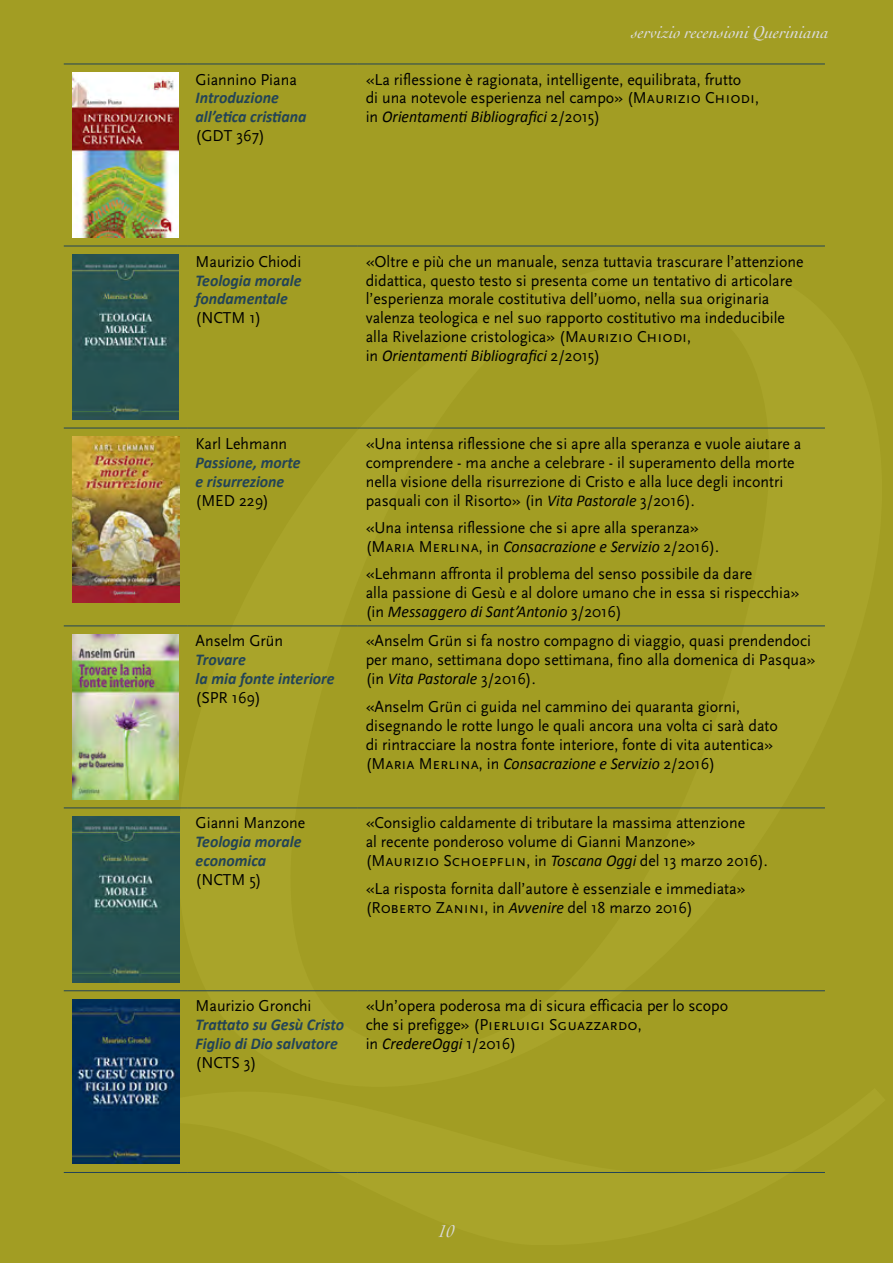
<style>
.page{position:relative;width:893px;height:1263px;background:#a29d23}
.page>*{position:absolute;margin:0;border:0;box-sizing:border-box;transform-origin:0 0}
.t1{font:italic 1200px "Cochin LT Std";color:#d9dae0}
.t2{font:italic 18px "Cochin LT Std";color:#dadada}
.t3{font:16.5px/18.9px "Scala Sans";color:#000;scale:.96 1}
.t4{font:italic 700 16.5px/19px "Calibri";color:#224357;scale:.96 1}
.s1{font-family:"Scala Sans";font-weight:400;font-style:normal;color:#000}
.s2{font-family:"Scala Sans Regular SC"}
.s3{font-family:"Calibri";font-style:italic}
</style>
<div class="page">
<hr style="left:64px;top:64px;width:123px;height:1px;background:#224357">
<hr style="left:187px;top:64px;width:170px;height:1px;background:#224357">
<hr style="left:357px;top:64px;width:468px;height:1px;background:#224357">
<hr style="left:64px;top:246px;width:123px;height:1px;background:#224357">
<hr style="left:187px;top:246px;width:170px;height:1px;background:#224357">
<hr style="left:357px;top:246px;width:468px;height:1px;background:#224357">
<hr style="left:64px;top:428px;width:123px;height:1px;background:#224357">
<hr style="left:187px;top:428px;width:170px;height:1px;background:#224357">
<hr style="left:357px;top:428px;width:468px;height:1px;background:#224357">
<hr style="left:64px;top:626px;width:123px;height:1px;background:#224357">
<hr style="left:187px;top:626px;width:170px;height:1px;background:#224357">
<hr style="left:357px;top:626px;width:468px;height:1px;background:#224357">
<hr style="left:64px;top:808px;width:123px;height:1px;background:#224357">
<hr style="left:187px;top:808px;width:170px;height:1px;background:#224357">
<hr style="left:357px;top:808px;width:468px;height:1px;background:#224357">
<hr style="left:64px;top:990px;width:123px;height:1px;background:#224357">
<hr style="left:187px;top:990px;width:170px;height:1px;background:#224357">
<hr style="left:357px;top:990px;width:468px;height:1px;background:#224357">
<hr style="left:64px;top:1172px;width:123px;height:1px;background:#224357">
<hr style="left:187px;top:1172px;width:170px;height:1px;background:#224357">
<hr style="left:357px;top:1172px;width:468px;height:1px;background:#224357">
<img style="left:72px;top:72px;width:107px;height:165px">
<img style="left:72px;top:254px;width:107px;height:165px">
<img style="left:72px;top:436px;width:107px;height:166px">
<img style="left:72px;top:634px;width:107px;height:165px">
<img style="left:72px;top:816px;width:107px;height:166px">
<img style="left:72px;top:999px;width:107px;height:165px">
<p class="t2" style="left:632px;top:22px;width:199px">servizio recensioni Queriniana</p>
<p class="t4" style="left:196px;top:69px;width:117px"><span class="s1">Giannino Piana<br></span>Introduzione all’etica cristiana <span class="s1">(GDT 367)</span></p>
<p class="t3" style="left:366px;top:70px;width:411px">«La riflessione è ragionata, intelligente, equilibrata, frutto<br>di una notevole esperienza nel campo» (<span class="s2">Maurizio Chiodi</span>, in <span class="s3">Orientamenti Bibliografici</span> 2/2015)</p>
<p class="t4" style="left:196px;top:251px;width:112px"><span class="s1">Maurizio Chiodi<br></span>Teologia morale fondamentale <span class="s1">(NCTM 1)</span></p>
<p class="t3" style="left:366px;top:252px;width:458px">«Oltre e più che un manuale, senza tuttavia trascurare l’attenzione didattica, questo testo si presenta come un tentativo di articolare l’esperienza morale costitutiva dell’uomo, nella sua originaria valenza teologica e nel suo rapporto costitutivo ma indeducibile alla Rivelazione cristologica» (<span class="s2">Maurizio Chiodi</span>,<br>in <span class="s3">Orientamenti Bibliografici</span> 2/2015)</p>
<h1 class="t1" style="left:121px;top:0;width:779px">Q</h1>
<p class="t4" style="left:196px;top:433px;width:111px"><span class="s1">Karl Lehmann<br></span>Passione, morte e risurrezione <span class="s1">(MED 229)</span></p>
<p class="t3" style="left:366px;top:434px;width:455px">«Una intensa riflessione che si apre alla speranza e vuole aiutare a comprendere - ma anche a celebrare - il superamento della morte nella visione della risurrezione di Cristo e alla luce degli incontri pasquali con il Risorto» (in <span class="s3">Vita Pastorale</span> 3/2016).</p>
<p class="t3" style="left:366px;top:518px;width:370px">«Una intensa riflessione che si apre alla speranza» (<span class="s2">Maria Merlina</span>, in <span class="s3">Consacrazione e Servizio</span> 2/2016).</p>
<p class="t3" style="left:366px;top:565px;width:453px">«Lehmann affronta il problema del senso possibile da dare<br>alla passione di Gesù e al dolore umano che in essa si rispecchia» (in <span class="s3">Messaggero di Sant’Antonio</span> 3/2016)</p>
<p class="t4" style="left:196px;top:631px;width:146px"><span class="s1">Anselm Grün<br></span>Trovare<br>la mia fonte interiore <span class="s1">(SPR 169)</span></p>
<p class="t3" style="left:366px;top:632px;width:470px">«Anselm Grün si fa nostro compagno di viaggio, quasi prendendoci per mano, settimana dopo settimana, fino alla domenica di Pasqua» (in <span class="s3">Vita Pastorale</span> 3/2016).</p>
<p class="t3" style="left:366px;top:697px;width:431px">«Anselm Grün ci guida nel cammino dei quaranta giorni, disegnando le rotte lungo le quali ancora una volta ci sarà dato di rintracciare la nostra fonte interiore, fonte di vita autentica» (<span class="s2">Maria Merlina</span>, in <span class="s3">Consacrazione e Servizio</span> 2/2016)</p>
<p class="t4" style="left:196px;top:813px;width:116px"><span class="s1">Gianni Manzone<br></span>Teologia morale economica <span class="s1">(NCTM 5)</span></p>
<p class="t3" style="left:366px;top:814px;width:420px">«Consiglio caldamente di tributare la massima attenzione<br>al recente ponderoso volume di Gianni Manzone» (<span class="s2">Maurizio Schoepflin</span>, in <span class="s3">Toscana Oggi</span> del 13 marzo 2016).</p>
<p class="t3" style="left:366px;top:879px;width:397px">«La risposta fornita dall’autore è essenziale e immediata» (<span class="s2">Roberto Zanini</span>, in <span class="s3">Avvenire</span> del 18 marzo 2016)</p>
<p class="t4" style="left:196px;top:995px;width:156px"><span class="s1">Maurizio Gronchi<br></span>Trattato su Gesù Cristo<br>Figlio di Dio salvatore <span class="s1">(NCTS 3)</span></p>
<p class="t3" style="left:366px;top:997px;width:379px">«Un’opera poderosa ma di sicura efficacia per lo scopo che si prefigge» (<span class="s2">Pierluigi Sguazzardo</span>,<br>in <span class="s3">CredereOggi</span> 1/2016)</p>
<p class="t2" style="left:438px;top:1221px;width:17px">10</p>
</div>
